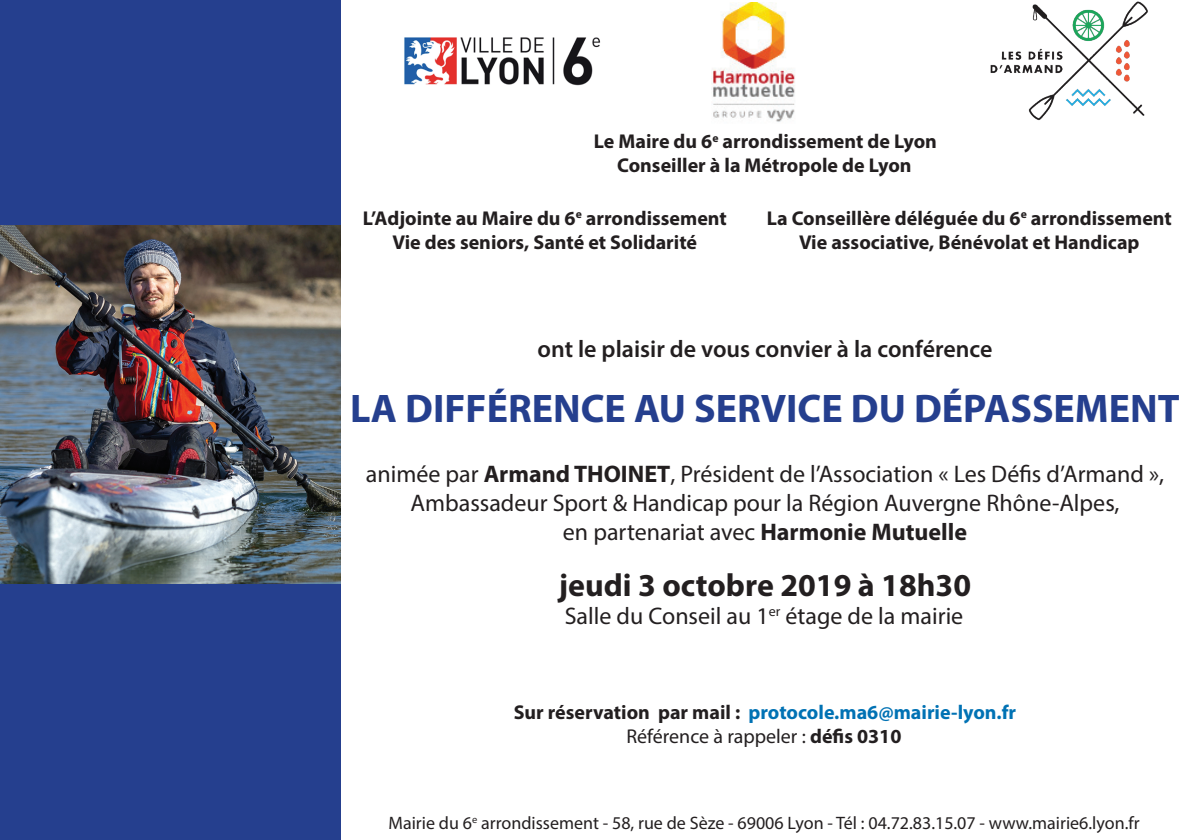
<style>
.page{position:relative;width:1191px;height:840px;background:#fff}
.page>*{position:absolute;margin:0;border:0;box-sizing:border-box;transform-origin:0 0}
.t1{font:700 40px "Myriad Pro";color:#253f8e}
.t2{font:700 32px "Myriad Pro";color:#231f20}
.t3{font:24px/28.8px "Myriad Pro";color:#231f20;text-align:center}
.t4{font:600 24px "Myriad Pro";color:#231f20}
.t5{font:700 20px/24px "Myriad Pro";color:#231f20;text-align:center}
.t6{font:18px "Myriad Pro";color:#231f20}
.s1{font-weight:700}
.s2{color:#0072b4}
.s3{font-weight:400}
</style>
<div class="page">
<img style="left:404px;top:37px;width:197px;height:49px">
<div style="left:0;top:0;width:340px;height:839px;background:#253f8e"></div>
<img style="left:0;top:225px;width:340px;height:358px">
<img style="left:990px;top:1px;width:158px;height:120px">
<img style="left:712px;top:3px;width:83px;height:119px">
<p class="t5" style="left:594px;top:129px;width:344px">Le Maire du 6<sup>e</sup> arrondissement de Lyon<br>Conseiller à la Métropole de Lyon</p>
<p class="t5" style="left:363px;top:205px;width:365px">L’Adjointe au Maire du 6<sup>e</sup> arrondissement<br>Vie des seniors, Santé et Solidarité</p>
<p class="t5" style="left:767px;top:205px;width:406px">La Conseillère déléguée du 6<sup>e</sup> arrondissement<br>Vie associative, Bénévolat et Handicap</p>
<p class="t4" style="left:537px;top:333px;width:456px">ont le plaisir de vous convier à la conférence</p>
<h1 class="t1" style="left:350px;top:382px;width:831px">LA DIFFÉRENCE AU SERVICE DU DÉPASSEMENT</h1>
<p class="t3" style="left:366px;top:459px;width:800px">animée par <span class="s1">Armand THOINET</span>, Président de l’Association « Les Défis d’Armand »,<br>Ambassadeur Sport &amp; Handicap pour la Région Auvergne Rhône-Alpes,<br>en partenariat avec <span class="s1">Harmonie Mutuelle</span></p>
<h2 class="t2" style="left:559px;top:563px;width:413px">jeudi 3 octobre 2019 à 18h30</h2>
<p class="t3" style="left:564px;top:601px;width:400px">Salle du Conseil au 1<sup>er</sup> étage de la mairie</p>
<p class="t5" style="left:514px;top:698px;width:504px">Sur réservation par mail : <span class="s2">protocole.ma6@mairie-lyon.fr<br></span><span class="s3">Référence à rappeler :</span> défis 0310</p>
<p class="t6" style="left:388px;top:811px;width:752px">Mairie du 6<sup>e</sup> arrondissement - 58, rue de Sèze - 69006 Lyon - Tél : 04.72.83.15.07 - www.mairie6.lyon.fr</p>
</div>
